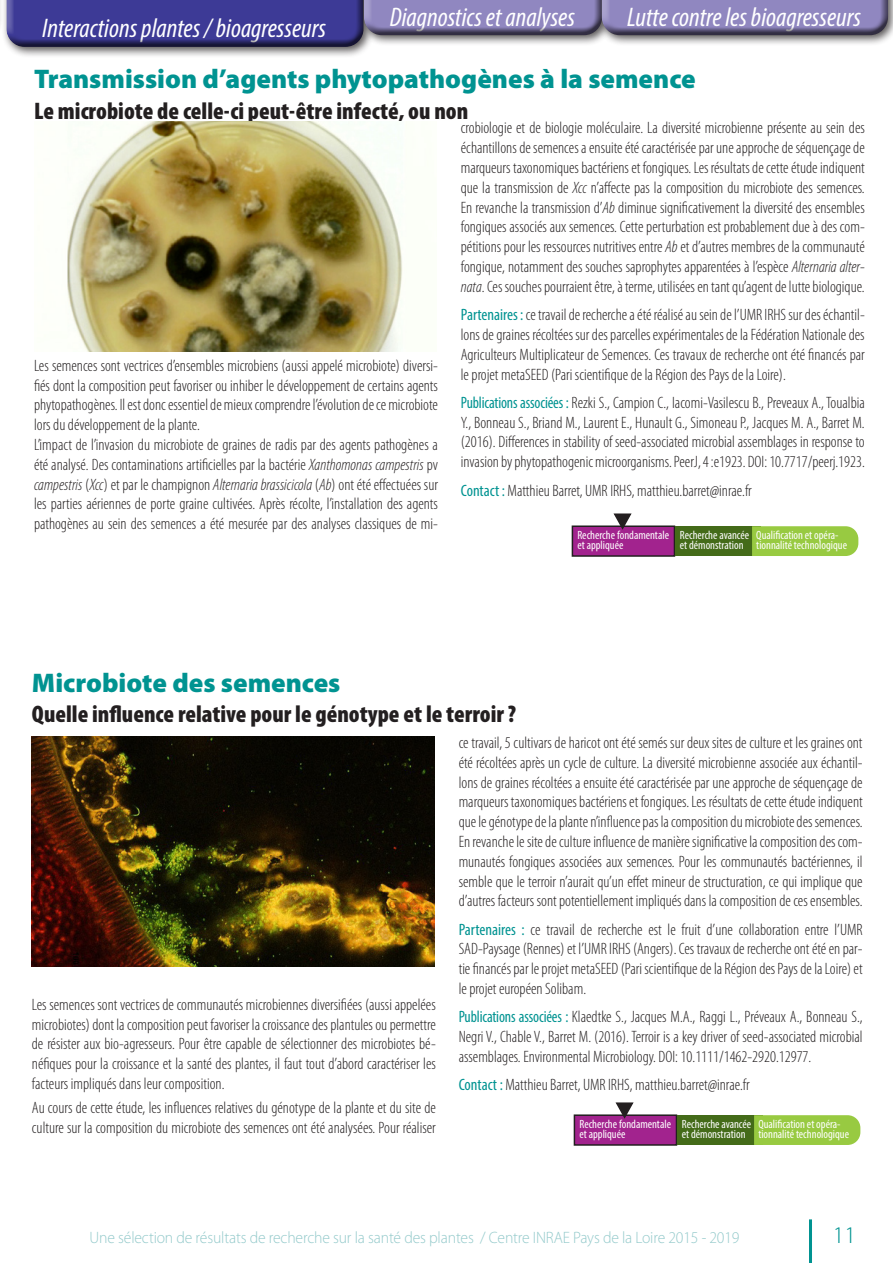
<style>
.page{position:relative;width:893px;height:1263px;background:#fff}
.page>*{position:absolute;margin:0;border:0;box-sizing:border-box;transform-origin:0 0}
.t1{font:italic condensed 27px "Myriad Pro";color:#fff}
.t2{font:900 27px "Myriad Pro";color:#009391}
.t3{font:900 condensed 24px "Myriad Pro";color:#231f20}
.t4{font:300 24px "Myriad Pro";color:#009391}
.t5{font:300 condensed 16.5px/19.8px "Myriad Pro";color:#231f20;text-align:justify}
.t6{font:300 16.5px "Myriad Pro";letter-spacing:-.01em;color:#94cacb;scale:.95 1}
.t7{font:condensed 12px/10.5px "Myriad Pro";color:#fff}
.s1{font-style:italic}
.s2{font-weight:400;color:#009391}
</style>
<div class="page">
<hr style="left:809px;top:1219px;width:3px;height:44px;background:#009391">
<div style="left:1px;top:0;width:374px;height:58px;background:#231f20;opacity:.75"></div>
<div style="left:5px;top:0;width:360px;height:49px;background:#231f20;opacity:.75"></div>
<svg style="left:6px;top:0;width:882px;height:47px;background:#6966a1"></svg>
<div style="left:600px;top:0;width:288px;height:37px;background:#231f20;opacity:.75"></div>
<hr style="left:0;top:0;width:3px;height:46px;background:#f8f8f8">
<img style="left:67px;top:122px;width:340px;height:229px">
<div style="left:572px;top:526px;width:102px;height:30px;background:#a2238e"></div>
<div style="left:572px;top:525px;width:103px;height:32px;border:2px solid #231f20"></div>
<div style="left:675px;top:526px;width:86px;height:30px;background:#446b19"></div>
<div style="left:752px;top:526px;width:106px;height:30px;background:#98ca41"></div>
<svg style="left:612px;top:513px;width:21px;height:17px"></svg>
<img style="left:32px;top:736px;width:403px;height:230px">
<div style="left:574px;top:1115px;width:102px;height:30px;background:#a2238e"></div>
<div style="left:574px;top:1114px;width:103px;height:32px;border:2px solid #231f20"></div>
<div style="left:677px;top:1115px;width:86px;height:30px;background:#446b19"></div>
<div style="left:754px;top:1115px;width:106px;height:30px;background:#98ca41"></div>
<svg style="left:614px;top:1102px;width:21px;height:17px"></svg>
<h1 class="t1" style="left:42px;top:12px;width:285px">Interactions plantes / bioagresseurs</h1>
<h1 class="t1" style="left:390px;top:1px;width:187px">Diagnostics et analyses</h1>
<h1 class="t1" style="left:627px;top:1px;width:236px">Lutte contre les bioagresseurs</h1>
<p class="t2" style="left:34px;top:64px;width:663px">Transmission d’agents phytopathogènes à la semence</p>
<p class="t3" style="left:34px;top:97px;width:436px">Le microbiote de celle-ci peut-être infecté, ou non</p>
<p class="t5" style="left:461px;top:118px;width:405px">crobiologie et de biologie moléculaire. La diversité microbienne présente au sein des échantillons de semences a ensuite été caractérisée par une approche de séquençage de marqueurs taxonomiques bactériens et fongiques. Les résultats de cette étude indiquent que la transmission de <span class="s1">Xcc</span> n’affecte pas la composition du microbiote des semences.<br>En revanche la transmission d’<span class="s1">Ab</span> diminue significativement la diversité des ensembles fongiques associés aux semences. Cette perturbation est probablement due à des com&shy;pétitions pour les ressources nutritives entre <span class="s1">Ab</span> et d’autres membres de la communauté fongique, notamment des souches saprophytes apparentées à l’espèce <span class="s1">Alternaria alter&shy;nata</span>. Ces souches pourraient être, à terme, utilisées en tant qu’agent de lutte biologique.</p>
<p class="t5" style="left:461px;top:305px;width:405px"><span class="s2">Partenaires :</span> ce travail de recherche a été réalisé au sein de l’UMR IRHS sur des échantil&shy;lons de graines récoltées sur des parcelles expérimentales de la Fédération Nationale des Agriculteurs Multiplicateur de Semences. Ces travaux de recherche ont été financés par le projet metaSEED (Pari scientifique de la Région des Pays de la Loire).</p>
<p class="t5" style="left:461px;top:393px;width:405px"><span class="s2">Publications associées :</span> Rezki S., Campion C., Iacomi-Vasilescu B., Preveaux A., Toualbia Y., Bonneau S., Briand M., Laurent E., Hunault G., Simoneau P., Jacques M. A., Barret M. (2016). Differences in stability of seed-associated microbial assemblages in response to invasion by phytopathogenic microorganisms. PeerJ, 4 :e1923. DOI: 10.7717/peerj.1923.</p>
<p class="t5" style="left:461px;top:481px;width:292px"><span class="s2">Contact :</span> Matthieu Barret, UMR IRHS, matthieu.barret@inrae.fr</p>
<p class="t7" style="left:577px;top:529px;width:93px">Recherche fondamentale et appliquée</p>
<p class="t7" style="left:680px;top:529px;width:71px">Recherche avancée et démonstration</p>
<p class="t7" style="left:756px;top:529px;width:92px">Qualification et opéra&shy;tionnalité technologique</p>
<p class="t5" style="left:34px;top:356px;width:405px">Les semences sont vectrices d’ensembles microbiens (aussi appelé microbiote) diversi&shy;fiés dont la composition peut favoriser ou inhiber le développement de certains agents phytopathogènes. Il est donc essentiel de mieux comprendre l’évolution de ce microbiote lors du développement de la plante.</p>
<p class="t5" style="left:34px;top:435px;width:405px">L’impact de l’invasion du microbiote de graines de radis par des agents pathogènes a été analysé. Des contaminations artificielles par la bactérie <span class="s1">Xanthomonas campestris</span> pv <span class="s1">campestris</span> (<span class="s1">Xcc</span>) et par le champignon <span class="s1">Alternaria brassicicola</span> (<span class="s1">Ab</span>) ont été effectuées sur les parties aériennes de porte graine cultivées. Après récolte, l’installation des agents pathogènes au sein des semences a été mesurée par des analyses classiques de mi-</p>
<p class="t2" style="left:32px;top:668px;width:310px">Microbiote des semences</p>
<p class="t3" style="left:32px;top:701px;width:486px">Quelle influence relative pour le génotype et le terroir ?</p>
<p class="t5" style="left:32px;top:995px;width:406px">Les semences sont vectrices de communautés microbiennes diversifiées (aussi appelées microbiotes) dont la composition peut favoriser la croissance des plantules ou permettre de résister aux bio-agresseurs. Pour être capable de sélectionner des microbiotes bé&shy;néfiques pour la croissance et la santé des plantes, il faut tout d’abord caractériser les facteurs impliqués dans leur composition.</p>
<p class="t5" style="left:32px;top:1098px;width:405px">Au cours de cette étude, les influences relatives du génotype de la plante et du site de culture sur la composition du microbiote des semences ont été analysées. Pour réaliser</p>
<p class="t5" style="left:459px;top:733px;width:405px">ce travail, 5 cultivars de haricot ont été semés sur deux sites de culture et les graines ont été récoltées après un cycle de culture. La diversité microbienne associée aux échantil&shy;lons de graines récoltées a ensuite été caractérisée par une approche de séquençage de marqueurs taxonomiques bactériens et fongiques. Les résultats de cette étude indiquent que le génotype de la plante n’influence pas la composition du microbiote des semences.<br>En revanche le site de culture influence de manière significative la composition des com&shy;munautés fongiques associées aux semences. Pour les communautés bactériennes, il semble que le terroir n’aurait qu’un effet mineur de structuration, ce qui implique que d’autres facteurs sont potentiellement impliqués dans la composition de ces ensembles.</p>
<p class="t5" style="left:459px;top:920px;width:405px"><span class="s2">Partenaires :</span> ce travail de recherche est le fruit d’une collaboration entre l’UMR SAD-Paysage (Rennes) et l’UMR IRHS (Angers). Ces travaux de recherche ont été en par&shy;tie financés par le projet metaSEED (Pari scientifique de la Région des Pays de la Loire) et le projet européen Solibam.</p>
<p class="t5" style="left:459px;top:1007px;width:405px"><span class="s2">Publications associées :</span> Klaedtke S., Jacques M.A., Raggi L., Préveaux A., Bonneau S., Negri V., Chable V., Barret M. (2016). Terroir is a key driver of seed-associated microbial assemblages. Environmental Microbiology. DOI: 10.1111/1462-2920.12977.</p>
<p class="t5" style="left:459px;top:1075px;width:292px"><span class="s2">Contact :</span> Matthieu Barret, UMR IRHS, matthieu.barret@inrae.fr</p>
<p class="t7" style="left:579px;top:1118px;width:93px">Recherche fondamentale et appliquée</p>
<p class="t7" style="left:682px;top:1118px;width:71px">Recherche avancée et démonstration</p>
<p class="t7" style="left:758px;top:1118px;width:92px">Qualification et opéra&shy;tionnalité technologique</p>
<p class="t6" style="left:90px;top:1228px;width:686px">Une sélection de résultats de recherche sur la santé des plantes / Centre INRAE Pays de la Loire 2015 - 2019</p>
<h2 class="t4" style="left:833px;top:1222px;width:25px">11</h2>
</div>
